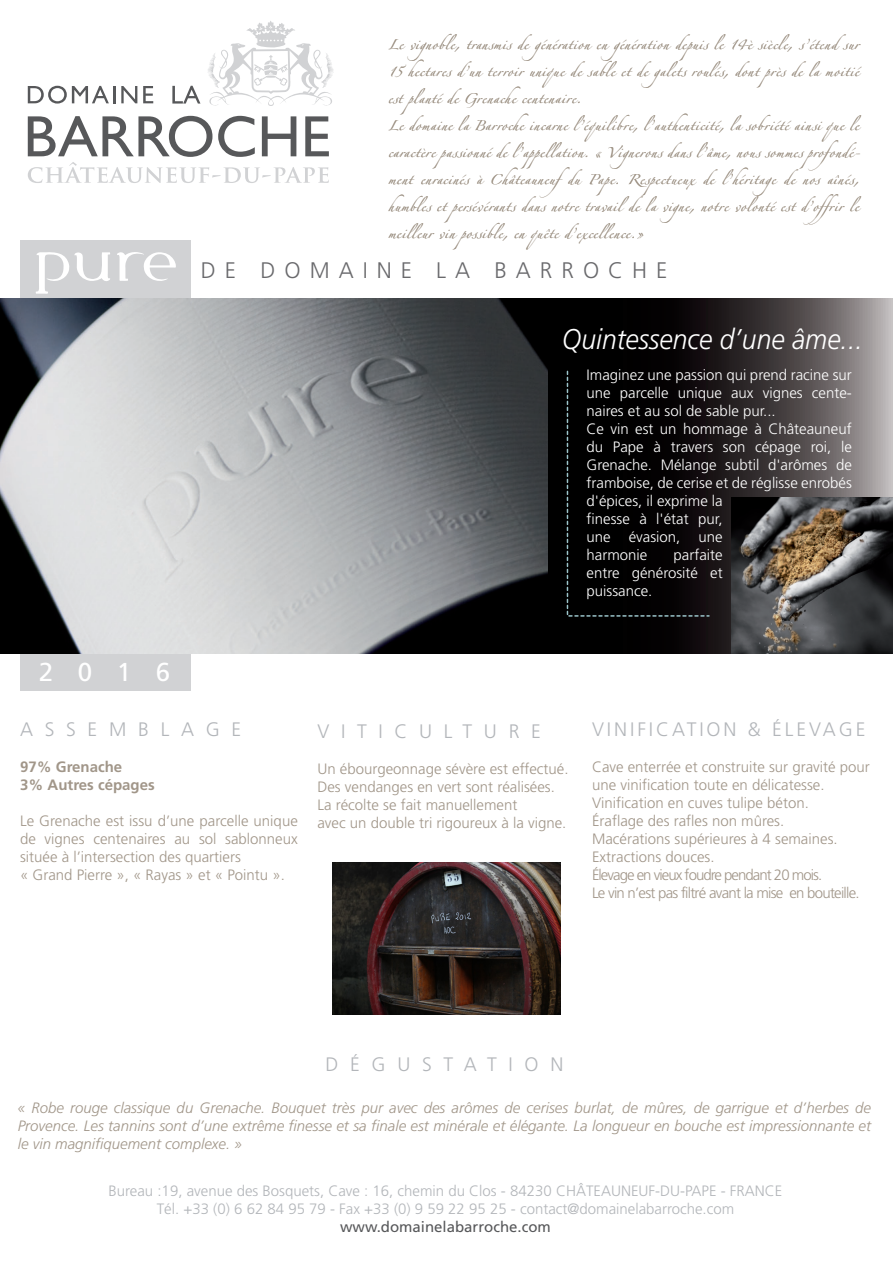
<style>
.page{position:relative;width:893px;height:1263px;background:#fff}
.page>*{position:absolute;margin:0;border:0;box-sizing:border-box;transform-origin:0 0}
.t1{font:italic 300 28.5px "Frutiger";color:#fff;scale:.93 1}
.t2{font:25.95px "Frutiger";color:#fff}
.t3{font:22.5px/27px "Linotype Zapfino One";letter-spacing:.025em;color:#a19689}
.t4{font:300 22.5px "Frutiger";letter-spacing:.4em;color:#69696c}
.t5{font:300 19.5px "Frutiger";letter-spacing:.6em;color:#b3b6ba}
.t6{font:300 19.5px "Frutiger";letter-spacing:.15em;color:#b3b6ba}
.t7{font:300 15px/18px "Frutiger";color:#a19689}
.t8{font:300 15px/18px "Frutiger";color:#fff}
.t9{font:italic 300 15px/18px "Frutiger";color:#a19689;text-align:justify}
.t10{font:300 15px/18px "Frutiger";color:#b3b6ba;text-align:center}
.t11{font:700 15px/18px "Frutiger";color:#a19689}
.t12{font:15px "Frutiger";color:#57585a}
</style>
<div class="page">
<div style="left:20px;top:241px;width:170px;height:450px;background:#d1d2d4"></div>
<svg style="left:547px;top:299px;width:346px;height:354px;background:#393536"></svg>
<svg style="left:566px;top:370px;width:144px;height:247px;background:#050405"></svg>
<svg style="left:36px;top:252px;width:140px;height:42px"></svg>
<img style="left:0;top:299px;width:547px;height:354px">
<svg style="left:208px;top:21px;width:126px;height:85px"></svg>
<svg style="left:28px;top:86px;width:87px;height:18px"></svg>
<svg style="left:121px;top:86px;width:16px;height:17px"></svg>
<svg style="left:143px;top:86px;width:10px;height:17px"></svg>
<svg style="left:172px;top:86px;width:28px;height:18px"></svg>
<svg style="left:28px;top:116px;width:301px;height:67px"></svg>
<img style="left:732px;top:498px;width:161px;height:155px">
<img style="left:333px;top:863px;width:227px;height:151px">
<p class="t3" style="left:388px;top:28px;width:474px">Le vignoble, transmis de génération en génération depuis le 14è siècle, s’étend sur 15 hectares d’un terroir unique de sable et de galets roulés, dont près de la moitié est planté de Grenache centenaire.<br>Le domaine la Barroche incarne l’équilibre, l’authenticité, la sobriété ainsi que le caractère passionné de l’appellation. « Vignerons dans l’âme, nous sommes profondé&shy;ment enracinés à Châteauneufdu Pape. Respectueux de l’héritage de nos aînés, humbles et persévérants dans notre travail de la vigne, notre volonté est d’offrir le meilleur vin possible, en quête d’excellence.»</p>
<h3 class="t4" style="left:201px;top:257px;width:468px">DE DOMAINE LA BARROCHE</h3>
<h1 class="t1" style="left:562px;top:323px;width:325px">Quintessence d’une âme...</h1>
<p class="t8" style="left:586px;top:366px;width:267px">Imaginez une passion qui prend racine sur une parcelle unique aux vignes cente&shy;naires et au sol de sable pur...<br>Ce vin est un hommage à Châteauneuf du Pape à travers son cépage roi, le<br>Grenache. Mélange subtil d'arômes de framboise, de cerise et de réglisse enrobés d'épices, il exprime la<br>finesse à l'état pur,<br>une évasion, une<br>harmonie</p>
<p class="t8" style="left:586px;top:546px;width:138px;text-align:justify;text-indent:87px">parfaite entre générosité et puissance.</p>
<h2 class="t2" style="left:39px;top:657px;width:133px">2016</h2>
<h3 class="t5" style="left:20px;top:718px;width:223px">ASSEMBLAGE</h3>
<p class="t11" style="left:20px;top:757px;width:136px">97% Grenache<br>3% Autres cépages</p>
<p class="t7" style="left:20px;top:812px;width:279px">Le Grenache est issu d’une parcelle unique de vignes centenaires au sol sablonneux située à l’intersection des quartiers<br>« Grand Pierre », « Rayas » et « Pointu ».</p>
<h3 class="t5" style="left:317px;top:720px;width:225px">VITICULTURE</h3>
<p class="t7" style="left:317px;top:760px;width:253px">Un ébourgeonnage sévère est effectué.<br>Des vendanges en vert sont réalisées.<br>La récolte se fait manuellement<br>avec un double tri rigoureux à la vigne.</p>
<h3 class="t6" style="left:592px;top:718px;width:275px">VINIFICATION &amp; ÉLEVAGE</h3>
<p class="t7" style="left:592px;top:758px;width:279px">Cave enterrée et construite sur gravité pour une vinification toute en délicatesse.<br>Vinification en cuves tulipe béton.<br>Éraflage des rafles non mûres.<br>Macérations supérieures à 4 semaines.<br>Extractions douces.<br>Élevage en vieux foudre pendant 20 mois.<br>Le vin n’est pas filtré avant la mise en bouteille.</p>
<h3 class="t5" style="left:325px;top:1053px;width:239px">DÉGUSTATION</h3>
<p class="t9" style="left:18px;top:1098px;width:855px">« Robe rouge classique du Grenache. Bouquet très pur avec des arômes de cerises burlat, de mûres, de garrigue et d’herbes de Provence. Les tannins sont d’une extrême finesse et sa finale est minérale et élégante. La longueur en bouche est impressionnante et le vin magnifiquement complexe. »</p>
<p class="t10" style="left:109px;top:1181px;width:675px">Bureau :19, avenue des Bosquets, Cave : 16, chemin du Clos - 84230 CHÂTEAUNEUF-DU-PAPE - FRANCE<br>Tél. +33 (0) 6 62 84 95 79 - Fax +33 (0) 9 59 22 95 25 - contact@domainelabarroche.com</p>
<p class="t12" style="left:340px;top:1217px;width:212px">www.domainelabarroche.com</p>
</div>
